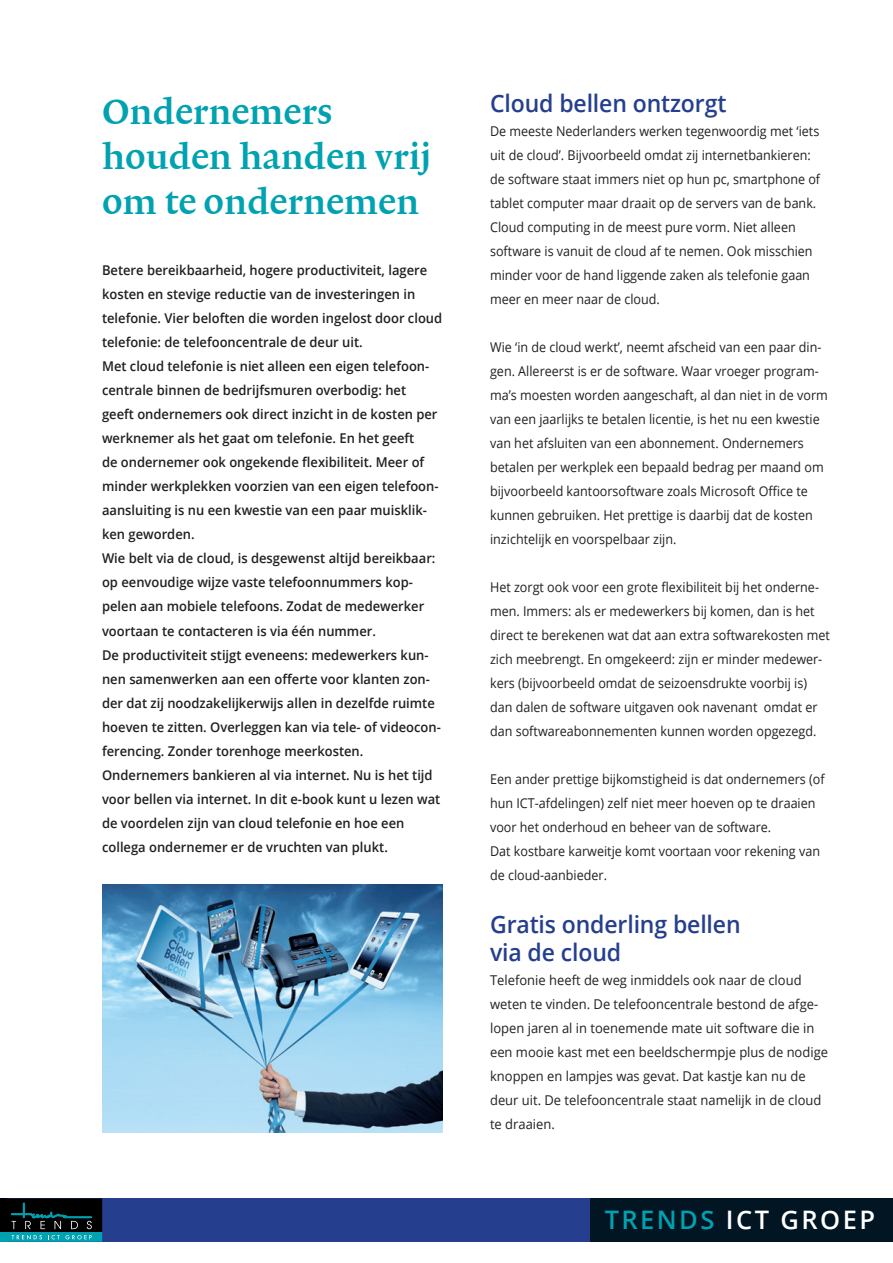
<style>
.page{position:relative;width:893px;height:1263px;background:#fff}
.page>*{position:absolute;margin:0;border:0;box-sizing:border-box;transform-origin:0 0}
.t1{font:37.35px/45px "Lexicon No 1 Roman C Txt";color:#00a2b1;scale:.96 1}
.t2{font:600 25.5px "Open Sans";color:#fff}
.t3{font:600 25.5px "Open Sans";color:#00a2b1}
.t4{font:600 24px/28.5px "Open Sans";letter-spacing:-.005em;color:#253f8e;scale:.96 1}
.t5{font:13.5px/24px "Open Sans";color:#231f20;scale:.93 1}
.t6{font:600 13.5px/24px "Open Sans";color:#231f20;scale:.96 1}
.t7{font:13.5px/24px "Open Sans";color:#231f20;scale:.96 1}
.s1{color:#00a2b1}
</style>
<div class="page">
<img style="left:102px;top:884px;width:340px;height:248px">
<div style="left:0;top:1198px;width:893px;height:44px;background:#253f8e"></div>
<div style="left:590px;top:1198px;width:303px;height:44px;background:#011622"></div>
<div style="left:4px;top:1232px;width:98px;height:10px;background:#00a2b1"></div>
<div style="left:4px;top:1198px;width:98px;height:34px;background:#000"></div>
<svg style="left:11px;top:1198px;width:81px;height:31px"></svg>
<svg style="left:12px;top:1235px;width:30px;height:4px"></svg>
<svg style="left:48px;top:1235px;width:44px;height:4px"></svg>
<div style="left:0;top:1232px;width:6px;height:10px;background:#00a2b1"></div>
<div style="left:0;top:1198px;width:6px;height:34px;background:#000"></div>
<h1 class="t1" style="left:102px;top:89px;width:345px">Ondernemers houden handen vrij om te ondernemen</h1>
<p class="t6" style="left:102px;top:258px;width:356px">Betere bereikbaarheid, hogere productiviteit, lagere kosten en stevige reductie van de investeringen in telefonie. Vier beloften die worden ingelost door cloud telefonie: de telefooncentrale de deur uit.<br>Met cloud telefonie is niet alleen een eigen telefoon&shy;centrale binnen de bedrijfsmuren overbodig: het<br>geeft ondernemers ook direct inzicht in de kosten per werknemer als het gaat om telefonie. En het geeft<br>de ondernemer ook ongekende flexibiliteit. Meer of minder werkplekken voorzien van een eigen telefoon&shy;aansluiting is nu een kwestie van een paar muisklik&shy;ken geworden.<br>Wie belt via de cloud, is desgewenst altijd bereikbaar: op eenvoudige wijze vaste telefoonnummers kop&shy;pelen aan mobiele telefoons. Zodat de medewerker voortaan te contacteren is via één nummer.<br>De productiviteit stijgt eveneens: medewerkers kun&shy;nen samenwerken aan een offerte voor klanten zon&shy;der dat zij noodzakelijkerwijs allen in dezelfde ruimte hoeven te zitten. Overleggen kan via tele- of videocon&shy;ferencing. Zonder torenhoge meerkosten.<br>Ondernemers bankieren al via internet. Nu is het tijd voor bellen via internet. In dit e-book kunt u lezen wat de voordelen zijn van cloud telefonie en hoe een collega ondernemer er de vruchten van plukt.</p>
<h3 class="t4" style="left:490px;top:88px;width:248px">Cloud bellen ontzorgt</h3>
<p class="t5" style="left:490px;top:119px;width:356px">De meeste Nederlanders werken tegenwoordig met ‘iets uit de cloud’. Bijvoorbeeld omdat zij internetbankieren: de software staat immers niet op hun pc, smartphone of tablet computer maar draait op de servers van de bank.<br>Cloud computing in de meest pure vorm. Niet alleen software is vanuit de cloud af te nemen. Ook misschien minder voor de hand liggende zaken als telefonie gaan meer en meer naar de cloud.</p>
<p class="t5" style="left:490px;top:335px;width:365px">Wie ‘in de cloud werkt’, neemt afscheid van een paar din&shy;gen. Allereerst is er de software. Waar vroeger program&shy;ma’s moesten worden aangeschaft, al dan niet in de vorm van een jaarlijks te betalen licentie, is het nu een kwestie van het afsluiten van een abonnement. Ondernemers betalen per werkplek een bepaald bedrag per maand om bijvoorbeeld kantoorsoftware zoals Microsoft Office te kunnen gebruiken. Het prettige is daarbij dat de kosten inzichtelijk en voorspelbaar zijn.</p>
<p class="t5" style="left:490px;top:575px;width:367px">Het zorgt ook voor een grote flexibiliteit bij het onderne&shy;men. Immers: als er medewerkers bij komen, dan is het direct te berekenen wat dat aan extra softwarekosten met zich meebrengt. En omgekeerd: zijn er minder medewer&shy;kers (bijvoorbeeld omdat de seizoensdrukte voorbij is) dan dalen de software uitgaven ook navenant omdat er dan softwareabonnementen kunnen worden opgezegd.</p>
<p class="t5" style="left:490px;top:767px;width:361px">Een ander prettige bijkomstigheid is dat ondernemers (of hun ICT-afdelingen) zelf niet meer hoeven op te draaien voor het onderhoud en beheer van de software.<br>Dat kostbare karweitje komt voortaan voor rekening van de cloud-aanbieder.</p>
<h3 class="t4" style="left:490px;top:909px;width:263px">Gratis onderling bellen via de cloud</h3>
<p class="t7" style="left:490px;top:968px;width:354px">Telefonie heeft de weg inmiddels ook naar de cloud weten te vinden. De telefooncentrale bestond de afge&shy;lopen jaren al in toenemende mate uit software die in een mooie kast met een beeldschermpje plus de nodige knoppen en lampjes was gevat. Dat kastje kan nu de deur uit. De telefooncentrale staat namelijk in de cloud te draaien.</p>
<h2 class="t3" style="left:605px;top:1202px;width:55px">Trend</h2>
<h2 class="t2" style="left:700px;top:1202px;width:40px"><span class="s1">s</span> ict</h2>
<h2 class="t2" style="left:781px;top:1202px;width:96px">groep</h2>
</div>
